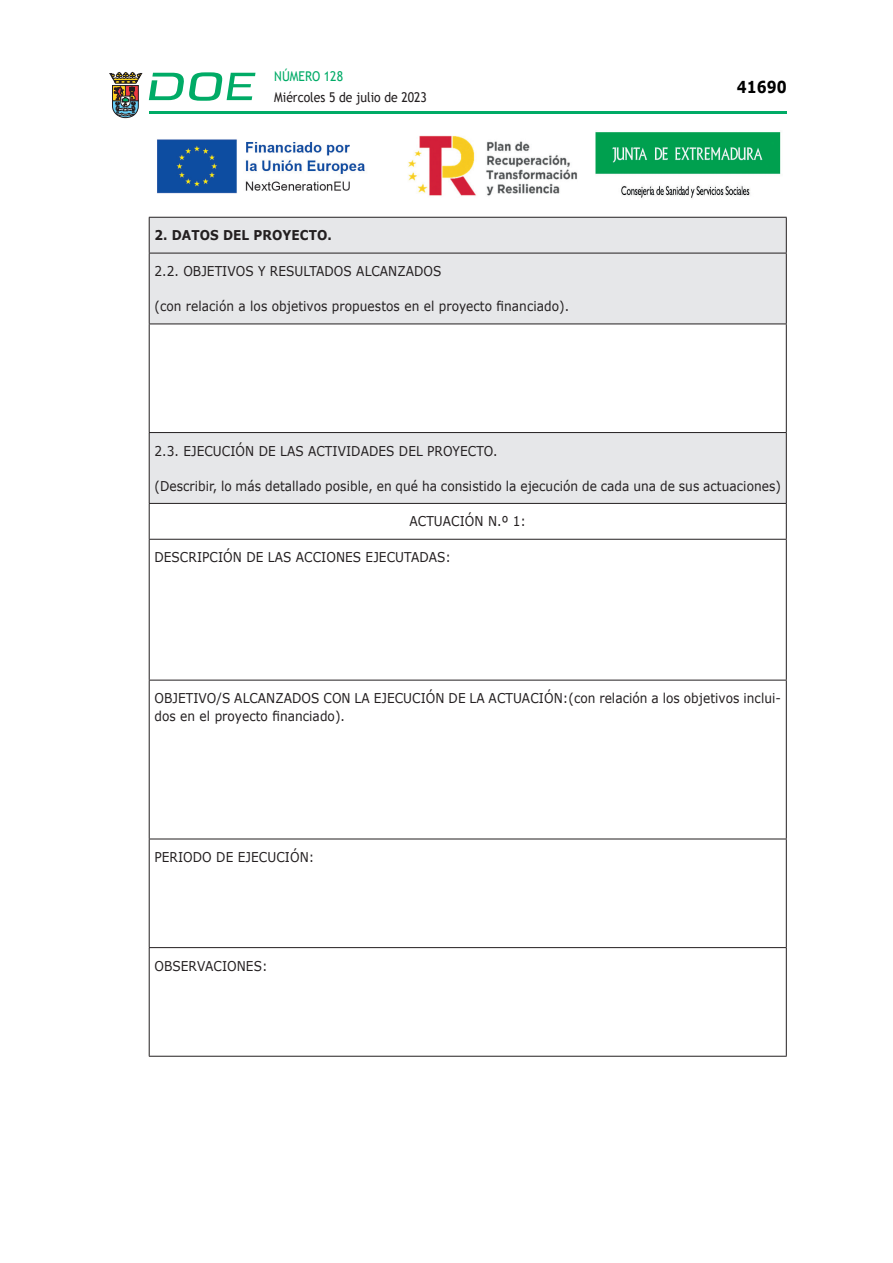
<style>
.page{position:relative;width:893px;height:1263px;background:#fff}
.page>*{position:absolute;margin:0;border:0;box-sizing:border-box;transform-origin:0 0}
.t1{font:700 16.5px "Verdana";color:#000;scale:.85 1}
.CUERPO_DE_TEXTO{font:13.5px/18px "Verdana";letter-spacing:.005em;color:#231f20;scale:.9 1}
.t2{font:13.5px "Trebuchet MS";color:#231f20;scale:.9 1}
.TABLATITULO{font:700 13.5px "Verdana";letter-spacing:.005em;color:#231f20;scale:.9 1}
.t3{font:13.5px "Trebuchet MS";color:#00ab67;scale:.9 1}
</style>
<div class="page">
<hr style="left:149px;top:111px;width:638px;height:3px;background:#00ab66">
<svg style="left:109px;top:72px;width:33px;height:46px"></svg>
<svg style="left:149px;top:72px;width:106px;height:29px"></svg>
<svg style="left:150px;top:218px;width:636px;height:285px;fill:#e6e7e9"></svg>
<hr style="left:149px;top:253px;width:1px;height:71px;background:#231f20">
<hr style="left:786px;top:253px;width:1px;height:71px;background:#231f20">
<hr style="left:149px;top:324px;width:638px;height:1px;background:#231f20">
<hr style="left:149px;top:324px;width:1px;height:108px;background:#231f20">
<hr style="left:786px;top:324px;width:1px;height:108px;background:#231f20">
<hr style="left:149px;top:504px;width:1px;height:35px;background:#231f20">
<hr style="left:786px;top:504px;width:1px;height:35px;background:#231f20">
<hr style="left:149px;top:539px;width:638px;height:1px;background:#231f20">
<hr style="left:149px;top:540px;width:1px;height:140px;background:#231f20">
<hr style="left:786px;top:540px;width:1px;height:140px;background:#231f20">
<hr style="left:149px;top:680px;width:638px;height:1px;background:#231f20">
<hr style="left:149px;top:680px;width:1px;height:159px;background:#231f20">
<hr style="left:786px;top:680px;width:1px;height:159px;background:#231f20">
<hr style="left:149px;top:839px;width:638px;height:1px;background:#231f20">
<hr style="left:149px;top:839px;width:1px;height:108px;background:#231f20">
<hr style="left:786px;top:839px;width:1px;height:108px;background:#231f20">
<hr style="left:149px;top:217px;width:638px;height:1px;background:#231f20">
<hr style="left:149px;top:218px;width:1px;height:35px;background:#231f20">
<hr style="left:786px;top:218px;width:1px;height:35px;background:#231f20">
<hr style="left:149px;top:253px;width:638px;height:1px;background:#231f20">
<hr style="left:149px;top:947px;width:638px;height:1px;background:#231f20">
<hr style="left:149px;top:948px;width:1px;height:108px;background:#231f20">
<hr style="left:786px;top:948px;width:1px;height:108px;background:#231f20">
<hr style="left:149px;top:1056px;width:638px;height:1px;background:#231f20">
<hr style="left:149px;top:432px;width:638px;height:1px;background:#231f20">
<hr style="left:149px;top:433px;width:1px;height:70px;background:#231f20">
<hr style="left:786px;top:433px;width:1px;height:70px;background:#231f20">
<hr style="left:149px;top:503px;width:638px;height:1px;background:#231f20">
<img style="left:157px;top:132px;width:624px;height:67px">
<p class="t3" style="left:274px;top:67px;width:78px">NÚMERO 128</p>
<p class="t2" style="left:274px;top:88px;width:171px">Miércoles 5 de julio de 2023</p>
<p class="TABLATITULO" style="left:154px;top:226px;width:199px">2. DATOS DEL PROYECTO.</p>
<p class="CUERPO_DE_TEXTO" style="left:154px;top:262px;width:320px">2.2. OBJETIVOS Y RESULTADOS ALCANZADOS</p>
<p class="CUERPO_DE_TEXTO" style="left:154px;top:297px;width:462px">(con relación a los objetivos propuestos en el proyecto financiado).</p>
<p class="t1" style="left:737px;top:75px;width:60px">41690</p>
<p class="CUERPO_DE_TEXTO" style="left:154px;top:442px;width:383px">2.3. EJECUCIÓN DE LAS ACTIVIDADES DEL PROYECTO.</p>
<p class="CUERPO_DE_TEXTO" style="left:154px;top:477px;width:698px">(Describir, lo más detallado posible, en qué ha consistido la ejecución de cada una de sus actuaciones)</p>
<p class="CUERPO_DE_TEXTO" style="left:409px;top:512px;width:131px">ACTUACIÓN N.º 1:</p>
<p class="CUERPO_DE_TEXTO" style="left:154px;top:548px;width:331px">DESCRIPCIÓN DE LAS ACCIONES EJECUTADAS:</p>
<p class="CUERPO_DE_TEXTO" style="left:154px;top:689px;width:698px">OBJETIVO/S ALCANZADOS CON LA EJECUCIÓN DE LA ACTUACIÓN:(con relación a los objetivos inclui&shy;dos en el proyecto financiado).</p>
<p class="CUERPO_DE_TEXTO" style="left:154px;top:848px;width:179px">PERIODO DE EJECUCIÓN:</p>
<p class="CUERPO_DE_TEXTO" style="left:154px;top:957px;width:127px">OBSERVACIONES:</p>
</div>
